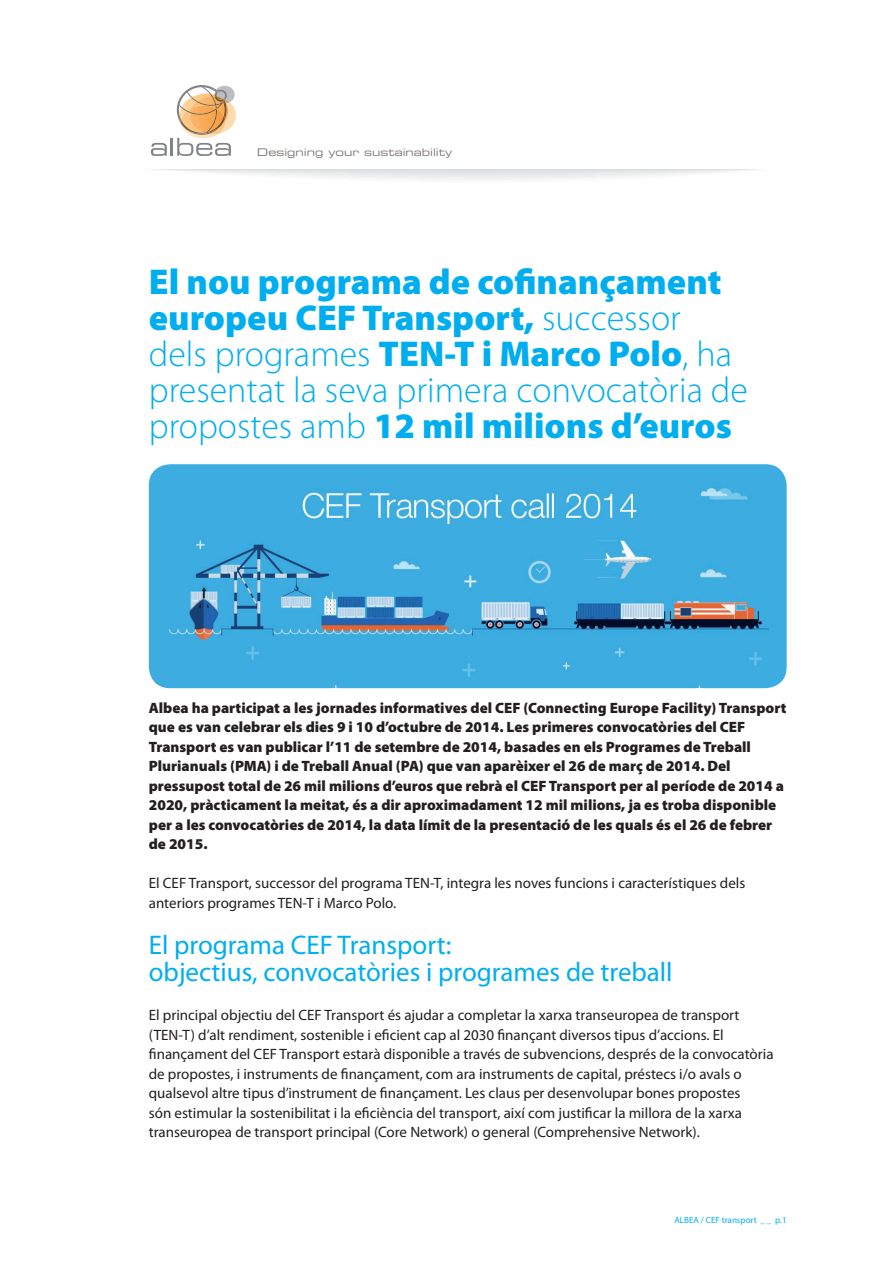
<style>
.page{position:relative;width:893px;height:1263px;background:#fff}
.page>*{position:absolute;margin:0;border:0;box-sizing:border-box;transform-origin:0 0}
.t1{font:900 36px/36px "Myriad Pro";color:#00aeef}
.t2{font:27px/27px "Myriad Pro";color:#00aeef}
.t3{font:15px/19.5px "Myriad Pro";color:#231f20}
.t4{font:900 15px/19.5px "Myriad Pro";color:#231f20}
.t5{font:10.5px "Eurostile Extended Two";color:#79716f}
.t6{font:9px "Myriad Pro";color:#00aeef}
.s1{font-weight:300}
</style>
<div class="page">
<svg style="left:151px;top:85px;width:85px;height:71px"></svg>
<img style="left:149px;top:464px;width:638px;height:224px">
<p class="t5" style="left:257px;top:145px;width:196px">Designing your sustainability</p>
<h1 class="t1" style="left:149px;top:263px;width:601px">El nou programa de cofinançament europeu CEF Transport, <span class="s1">successor<br>dels programes</span> TEN-T i Marco Polo<span class="s1">, ha presentat la seva primera convocatòria de propostes amb</span> 12 mil milions d’euros</h1>
<p class="t4" style="left:149px;top:697px;width:639px">Albea ha participat a les jornades informatives del CEF (Connecting Europe Facility) Transport que es van celebrar els dies 9 i 10 d’octubre de 2014. Les primeres convocatòries del CEF Transport es van publicar l’11 de setembre de 2014, basades en els Programes de Treball Plurianuals (PMA) i de Treball Anual (PA) que van aparèixer el 26 de març de 2014. Del pressupost total de 26 mil milions d’euros que rebrà el CEF Transport per al període de 2014 a 2020, pràcticament la meitat, és a dir aproximadament 12 mil milions, ja es troba disponible per a les convocatòries de 2014, la data límit de la presentació de les quals és el 26 de febrer de 2015.</p>
<p class="t3" style="left:149px;top:873px;width:598px">El CEF Transport, successor del programa TEN-T, integra les noves funcions i característiques dels anteriors programes TEN-T i Marco Polo.</p>
<h2 class="t2" style="left:149px;top:931px;width:525px">El programa CEF Transport:<br>objectius, convocatòries i programes de treball</h2>
<p class="t3" style="left:149px;top:1005px;width:626px">El principal objectiu del CEF Transport és ajudar a completar la xarxa transeuropea de transport (TEN-T) d’alt rendiment, sostenible i eficient cap al 2030 finançant diversos tipus d’accions. El finançament del CEF Transport estarà disponible a través de subvencions, després de la convocatòria de propostes, i instruments de finançament, com ara instruments de capital, préstecs i/o avals o qualsevol altre tipus d’instrument de finançament. Les claus per desenvolupar bones propostes<br>són estimular la sostenibilitat i la eficiència del transport, així com justificar la millora de la xarxa transeuropea de transport principal (Core Network) o general (Comprehensive Network).</p>
<p class="t6" style="left:674px;top:1214px;width:114px">ALBEA / CEF transport _ _ p.1</p>
</div>
